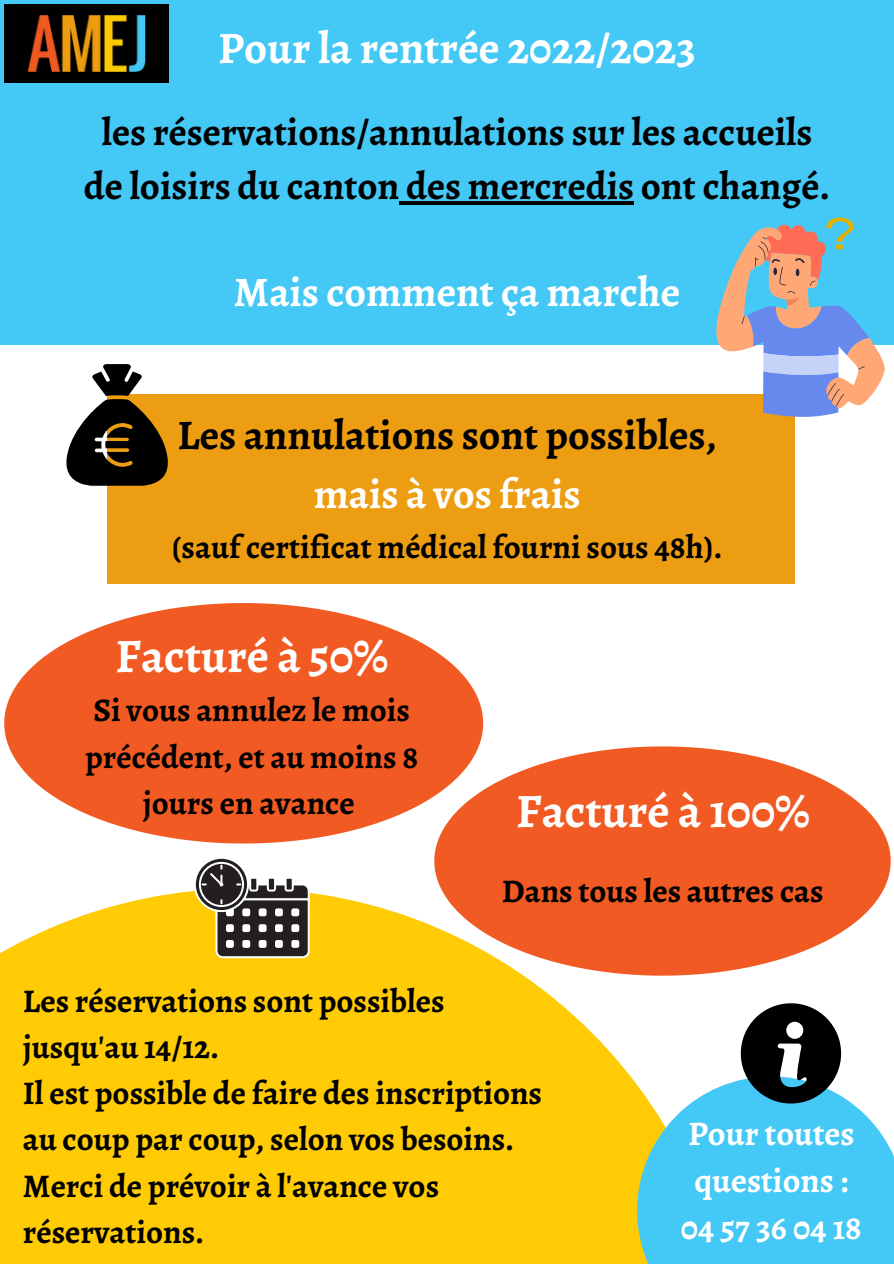
<style>
.page{position:relative;width:894px;height:1264px;background:#fff}
.page>*{position:absolute;margin:0;border:0;box-sizing:border-box;transform-origin:0 0}
.t1{font:700 48px "Alegreya";color:#fff}
.t2{font:700 45px "Alegreya";color:#fff}
.t3{font:700 42px "Alegreya";color:#fff}
.t4{font:700 42px "Alegreya";color:#000}
.t5{font:700 39px/54px "Alegreya";color:#000;text-align:center}
.t6{font:700 34.5px/47.2px "Alegreya";color:#fff;text-align:center}
.t7{font:700 33px/46.2px "Alegreya";color:#000;text-align:center}
</style>
<div class="page">
<div style="left:0;top:0;width:893px;height:344px;background:#44c8f5"></div>
<svg style="left:0;top:891px;width:686px;height:372px;fill:#ffcb05"></svg>
<div style="left:108px;top:394px;width:686px;height:189px;background:#ed9d11"></div>
<svg style="left:4px;top:603px;width:479px;height:240px;fill:#f15a22"></svg>
<svg style="left:434px;top:746px;width:456px;height:229px;fill:#f15a22"></svg>
<svg style="left:194px;top:858px;width:116px;height:100px"></svg>
<svg style="left:66px;top:364px;width:102px;height:122px"></svg>
<svg style="left:703px;top:217px;width:181px;height:201px"></svg>
<div style="left:4px;top:4px;width:165px;height:79px;background:#000"></div>
<img style="left:27px;top:16px;width:118px;height:55px">
<svg style="left:637px;top:1076px;width:256px;height:187px;fill:#44c8f5"></svg>
<svg style="left:740px;top:1003px;width:100px;height:100px"></svg>
<hr style="left:399px;top:201px;width:234px;height:4px;background:#000">
<h2 class="t2" style="left:218px;top:17px;width:479px">Pour la rentrée 2022/2023</h2>
<p class="t5" style="left:84px;top:105px;width:747px">les réservations/annulations sur les accueils de loisirs du canton des mercredis ont changé.</p>
<p class="t3" style="left:234px;top:264px;width:447px">Mais comment ça marche</p>
<p class="t4" style="left:177px;top:407px;width:541px">Les annulations sont possibles,</p>
<p class="t3" style="left:313px;top:465px;width:268px">mais à vos frais</p>
<p class="t7" style="left:172px;top:523px;width:551px">(sauf certificat médical fourni sous 48h).</p>
<h1 class="t1" style="left:115px;top:623px;width:273px">Facturé à 50%</h1>
<p class="t7" style="left:85px;top:687px;width:334px">Si vous annulez le mois précédent, et au moins 8 jours en avance</p>
<h1 class="t1" style="left:516px;top:778px;width:294px">Facturé à 100%</h1>
<p class="t7" style="left:501px;top:867px;width:323px">Dans tous les autres cas</p>
<p class="t7" style="left:23px;top:977px;width:520px;text-align:left">Les réservations sont possibles jusqu'au 14/12.<br>Il est possible de faire des inscriptions au coup par coup, selon vos besoins.<br>Merci de prévoir à l'avance vos réservations.</p>
<p class="t6" style="left:680px;top:1109px;width:182px">Pour toutes questions :<br>04 57 36 04 18</p>
</div>
